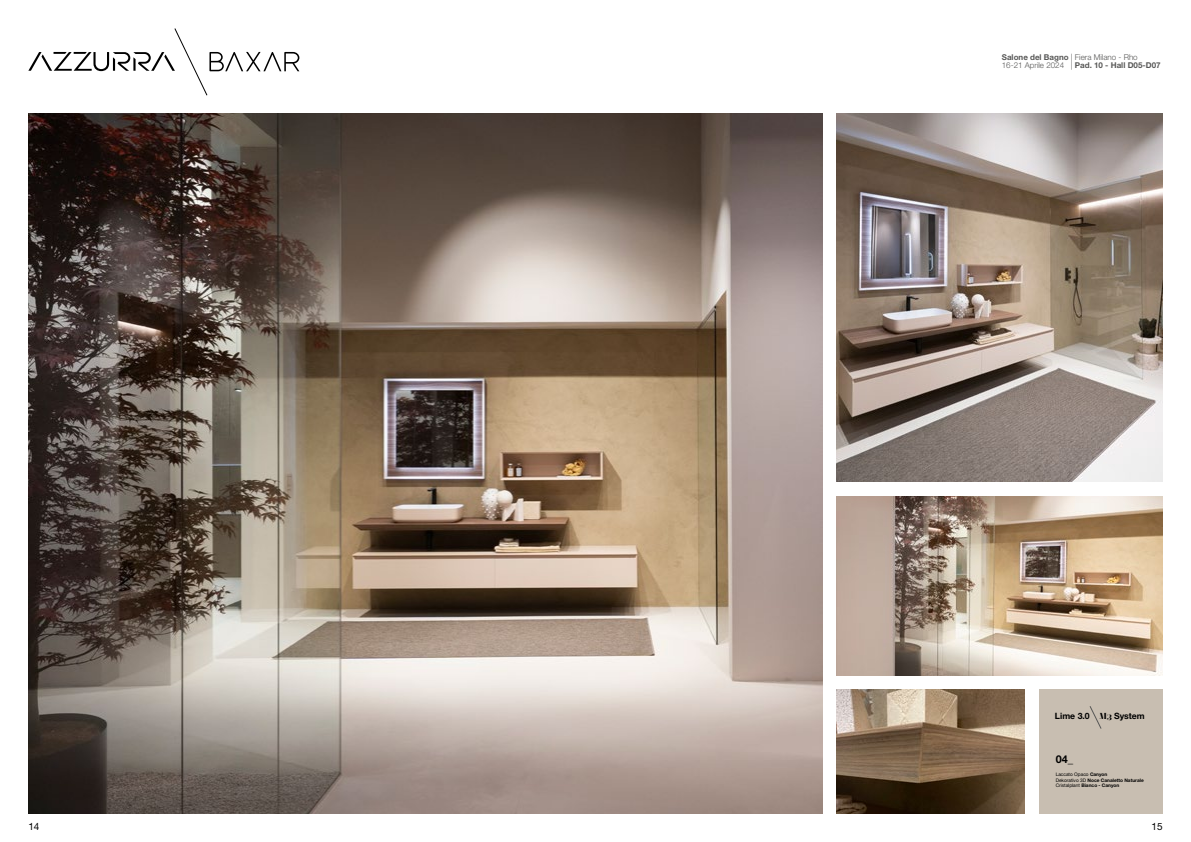
<style>
.page{position:relative;width:1191px;height:842px;background:#fff}
.page>*{position:absolute;margin:0;border:0;box-sizing:border-box;transform-origin:0 0}
.t1{font:700 10.8px "Helvetica Neue LT Std";color:#000}
.t2{font:10px "Helvetica Neue LT Std";color:#000}
.t3{font:700 8.7px "Helvetica Neue LT Std";color:#000}
.t4{font:700 8px/8px "Helvetica Neue LT Std";color:#575756}
.t5{font:700 4.8px/5.8px "Helvetica Neue LT Std";color:#000}
.s1{font-weight:300}
.s2{font-family:"Narziss Heavy Drops";font-weight:400}
.s3{font-weight:400}
</style>
<div class="page">
<svg style="left:28px;top:28px;width:271px;height:68px"></svg>
<div style="left:1038px;top:689px;width:124px;height:125px;background:#c8beb1"></div>
<svg style="left:1089px;top:706px;width:12px;height:23px"></svg>
<img style="left:28px;top:113px;width:794px;height:701px">
<img style="left:836px;top:113px;width:326px;height:369px">
<img style="left:836px;top:496px;width:326px;height:179px">
<img style="left:836px;top:689px;width:188px;height:125px">
<h3 class="t4" style="left:1001px;top:53px;width:160px">Salone del Bagno <span class="s1">| Fiera Milano - Rho<br>16-21 Aprile 2024 |</span> Pad. 10 - Hall D05-D07</h3>
<h3 class="t3" style="left:1055px;top:710px;width:91px">Lime 3.0 <span class="s2">M3</span> System</h3>
<h1 class="t1" style="left:1055px;top:753px;width:19px">04_</h1>
<p class="t5" style="left:1055px;top:771px;width:90px"><span class="s3">Laccato Opaco</span> Canyon<br><span class="s3">Dekorativo 3D</span> Noce Canaletto Naturale<br><span class="s3">Cristalplant</span> Bianco - Canyon</p>
<h2 class="t2" style="left:28px;top:820px;width:13px">14</h2>
<h2 class="t2" style="left:1151px;top:820px;width:13px">15</h2>
</div>
